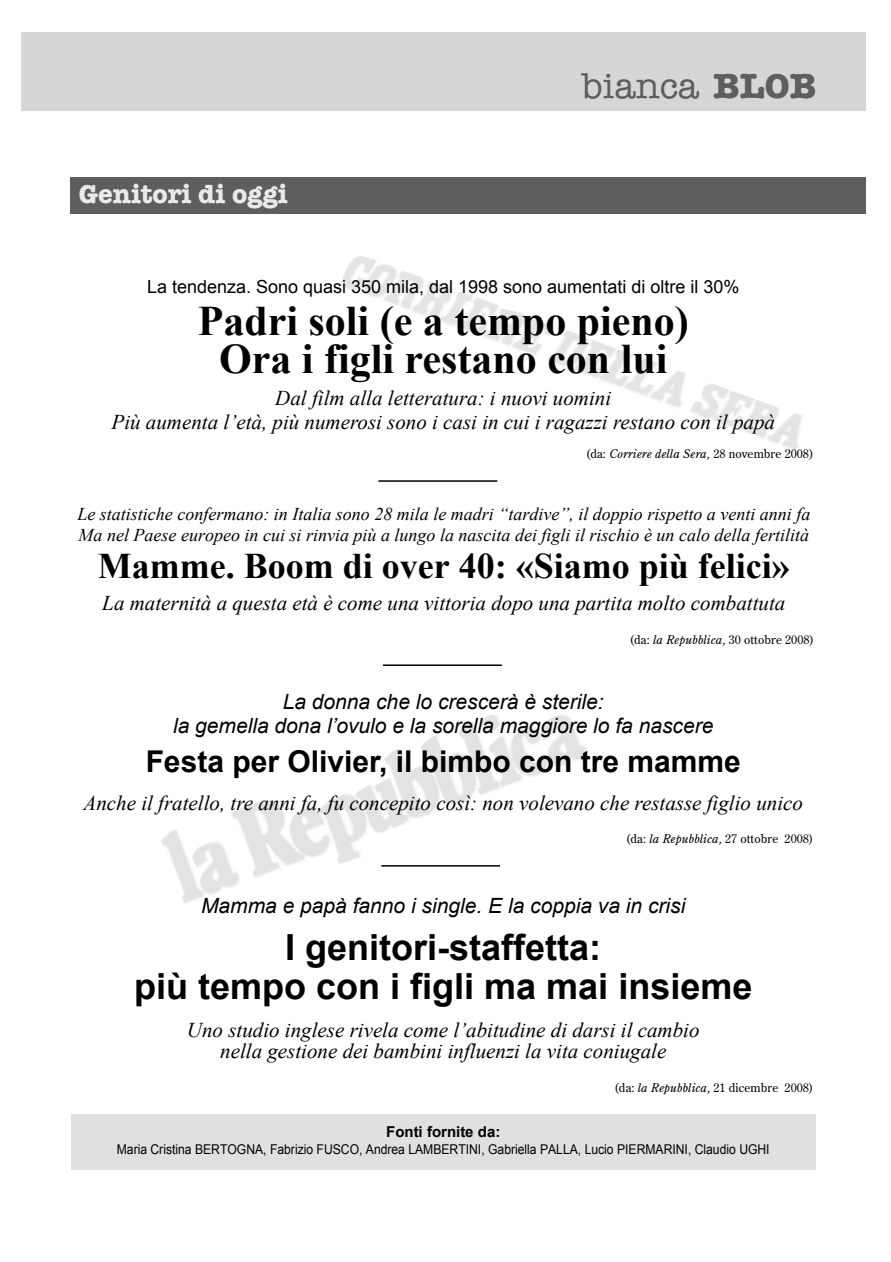
<style>
.page{position:relative;width:891px;height:1262px;background:#fff}
.page>*{position:absolute;margin:0;border:0;box-sizing:border-box;transform-origin:0 0}
.t1{font:700 42px/38px "Times New Roman";color:#000;text-align:center}
.t2{font:700 36px/39px "Arial";color:#000;text-align:center}
.t3{font:700 36px "Times New Roman";color:#000}
.t4{font:500 36px "American Typewriter";color:#5e5e5e}
.t5{font:700 30px "Arial";color:#000}
.t6{font:700 27px "American Typewriter";color:#eaeaea}
.t7{font:italic 21px/24px "Times New Roman";color:#000;text-align:center}
.t8{font:italic 21px/24px "Arial";color:#000;text-align:center}
.t9{font:italic 18px/21px "Times New Roman";color:#000}
.t10{font:18px "Arial";color:#000}
.t11{font:700 15px "Arial";color:#000}
.t12{font:13.5px "Arial";color:#000;scale:.9 1}
.t13{font:12px "Century Old Style";letter-spacing:.005em;color:#000}
.s1{font-weight:700}
.s2{font-style:italic}
</style>
<div class="page">
<img style="left:342px;top:256px;width:460px;height:194px">
<img style="left:161px;top:714px;width:426px;height:189px">
<div style="left:71px;top:1114px;width:744px;height:55px;background:#dfe0df"></div>
<div style="left:21px;top:32px;width:845px;height:79px;background:#d5d6d5"></div>
<div style="left:70px;top:177px;width:796px;height:37px;background:#5e5e5e"></div>
<hr style="left:378px;top:480px;width:119px;height:2px;background:#000">
<hr style="left:381px;top:865px;width:119px;height:1px;background:#000">
<hr style="left:383px;top:664px;width:119px;height:2px;background:#000">
<p class="t6" style="left:79px;top:177px;width:210px">Genitori di oggi</p>
<h2 class="t4" style="left:582px;top:73px;width:236px">bianca <span class="s1">BLOB</span></h2>
<p class="t10" style="left:147px;top:276px;width:594px">La tendenza. Sono quasi 350 mila, dal 1998 sono aumentati di oltre il 30%</p>
<h1 class="t1" style="left:198px;top:301px;width:493px">Padri soli (e a tempo pieno)<br>Ora i figli restano con lui</h1>
<p class="t7" style="left:112px;top:386px;width:665px">Dal film alla letteratura: i nuovi uomini<br>Più aumenta l’età, più numerosi sono i casi in cui i ragazzi restano con il papà</p>
<p class="t13" style="left:586px;top:449px;width:230px">(da: <span class="s2">Corriere della Sera,</span> 28 novembre 2008)</p>
<p class="t9" style="left:77px;top:503px;width:735px">Le statistiche confermano: in Italia sono 28 mila le madri “tardive”, il doppio rispetto a venti anni fa<br>Ma nel Paese europeo in cui si rinvia più a lungo la nascita dei figli il rischio è un calo della fertilità</p>
<h2 class="t3" style="left:98px;top:546px;width:693px">Mamme. Boom di over 40: «Siamo più felici»</h2>
<p class="t7" style="left:102px;top:591px;width:685px">La maternità a questa età è come una vittoria dopo una partita molto combattuta</p>
<p class="t13" style="left:629px;top:634px;width:186px">(da: <span class="s2">la Repubblica,</span> 30 ottobre 2008)</p>
<p class="t8" style="left:173px;top:690px;width:542px">La donna che lo crescerà è sterile:<br>la gemella dona l’ovulo e la sorella maggiore lo fa nascere</p>
<h3 class="t5" style="left:146px;top:744px;width:597px">Festa per Olivier, il bimbo con tre mamme</h3>
<p class="t7" style="left:84px;top:790px;width:721px">Anche il fratello, tre anni fa, fu concepito così: non volevano che restasse figlio unico</p>
<p class="t13" style="left:626px;top:834px;width:189px">(da: <span class="s2">la Repubblica,</span> 27 ottobre 2008)</p>
<p class="t8" style="left:201px;top:893px;width:486px">Mamma e papà fanno i single. E la coppia va in crisi</p>
<h2 class="t2" style="left:134px;top:928px;width:620px">I genitori-staffetta:<br>più tempo con i figli ma mai insieme</h2>
<p class="t7" style="left:187px;top:1019px;width:514px;line-height:21px">Uno studio inglese rivela come l’abitudine di darsi il cambio nella gestione dei bambini influenzi la vita coniugale</p>
<p class="t13" style="left:614px;top:1082px;width:201px">(da: <span class="s2">la Repubblica,</span> 21 dicembre 2008)</p>
<p class="t11" style="left:386px;top:1123px;width:116px">Fonti fornite da:</p>
<p class="t12" style="left:117px;top:1141px;width:727px">Maria Cristina BERTOGNA, Fabrizio FUSCO, Andrea LAMBERTINI, Gabriella PALLA, Lucio PIERMARINI, Claudio UGHI</p>
</div>
